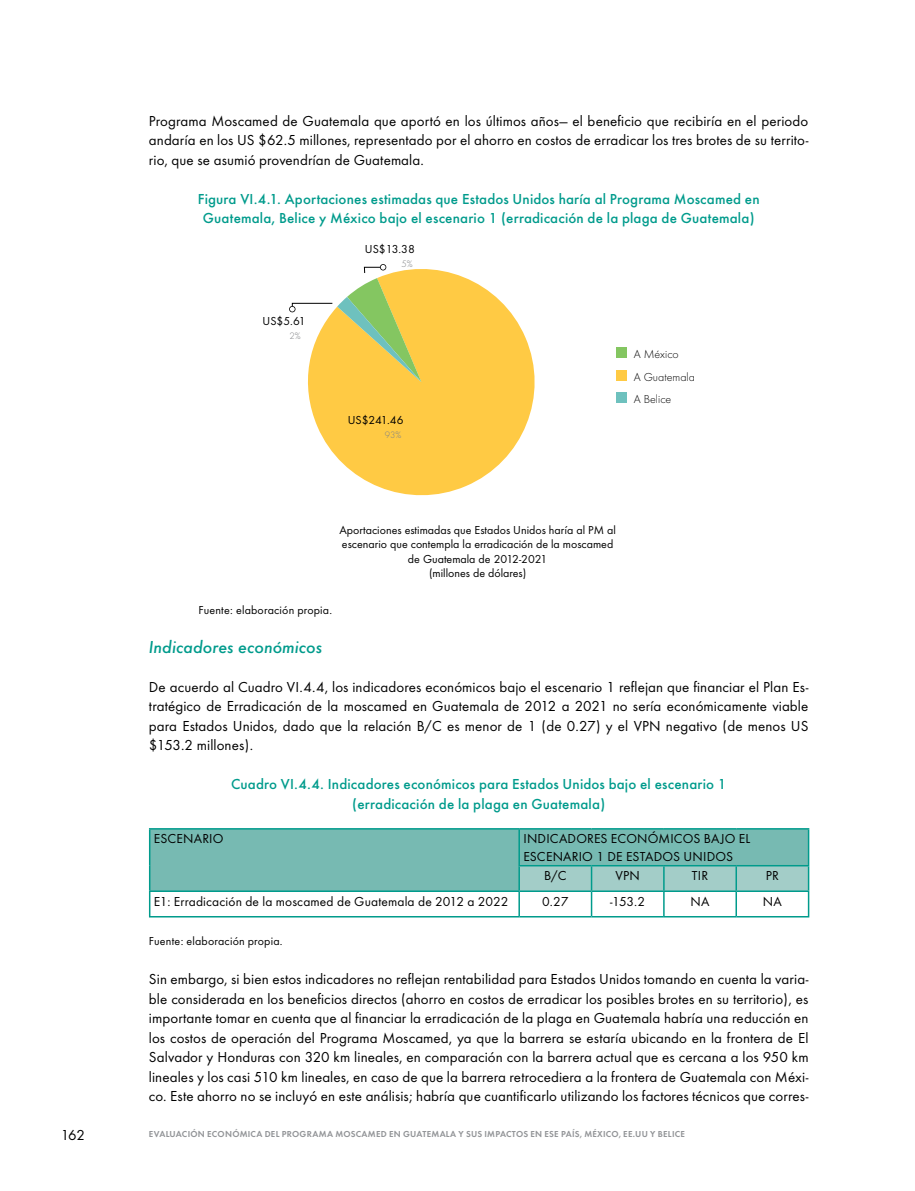
<style>
.page{position:relative;width:915px;height:1191px;background:#fff}
.page>*{position:absolute;margin:0;border:0;box-sizing:border-box;transform-origin:0 0}
.t1{font:italic 500 18px "Futura T";letter-spacing:-.005em;color:#009b8c}
.t2{font:15px/19.5px "Futura T";letter-spacing:.005em;color:#000;text-align:justify}
.t3{font:500 15px/19.5px "Futura T";letter-spacing:.01em;color:#009b8c;text-align:center}
.t4{font:13.5px "Futura T";letter-spacing:.015em;color:#000}
.t5{font:12px/14.4px "Futura T";color:#000;text-align:center}
.t6{font:300 12px/22.5px "Futura T";color:#000}
.t7{font:300 9.75px "Futura T";color:#808285}
.t8{font:600 9px "Futura T";letter-spacing:.03em;color:#939598}
</style>
<div class="page">
<hr style="left:149px;top:828px;width:370px;height:1px;background:#009b8c">
<hr style="left:519px;top:828px;width:72px;height:1px;background:#009b8c">
<hr style="left:591px;top:828px;width:72px;height:1px;background:#009b8c">
<hr style="left:663px;top:828px;width:73px;height:1px;background:#009b8c">
<hr style="left:736px;top:828px;width:73px;height:1px;background:#009b8c">
<hr style="left:807px;top:829px;width:2px;height:36px;background:#009b8c">
<hr style="left:736px;top:865px;width:73px;height:1px;background:#009b8c">
<hr style="left:807px;top:866px;width:2px;height:24px;background:#009b8c">
<hr style="left:149px;top:916px;width:370px;height:1px;background:#009b8c">
<hr style="left:519px;top:916px;width:72px;height:1px;background:#009b8c">
<hr style="left:591px;top:916px;width:72px;height:1px;background:#009b8c">
<hr style="left:663px;top:916px;width:73px;height:1px;background:#009b8c">
<svg style="left:149px;top:829px;width:659px;height:87px"></svg>
<hr style="left:736px;top:890px;width:73px;height:2px;background:#009b8c">
<hr style="left:807px;top:892px;width:2px;height:24px;background:#009b8c">
<hr style="left:736px;top:916px;width:73px;height:1px;background:#009b8c">
<div style="left:616px;top:347px;width:10px;height:11px;background:#84c661"></div>
<div style="left:616px;top:370px;width:10px;height:11px;background:#ffca44"></div>
<div style="left:616px;top:392px;width:10px;height:11px;background:#6ec1be"></div>
<svg style="left:308px;top:269px;width:227px;height:227px;fill:#ffca44"></svg>
<svg style="left:289px;top:264px;width:132px;height:118px"></svg>
<p class="t2" style="left:149px;top:111px;width:661px">Programa Moscamed de Guatemala que aportó en los últimos años— el beneficio que recibiría en el periodo andaría en los US $62.5 millones, representado por el ahorro en costos de erradicar los tres brotes de su territo&shy;rio, que se asumió provendrían de Guatemala.</p>
<p class="t3" style="left:198px;top:189px;width:563px">Figura VI.4.1. Aportaciones estimadas que Estados Unidos haría al Programa Moscamed en<br>Guatemala, Belice y México bajo el escenario 1 (erradicación de la plaga de Guatemala)</p>
<p class="t5" style="left:365px;top:242px;width:51px">US$13.38</p>
<p class="t5" style="left:262px;top:314px;width:44px">US$5.61</p>
<p class="t7" style="left:289px;top:330px;width:13px">2%</p>
<p class="t7" style="left:401px;top:258px;width:13px">5%</p>
<p class="t5" style="left:347px;top:412px;width:57px">US$241.46</p>
<p class="t7" style="left:384px;top:429px;width:18px">93%</p>
<p class="t6" style="left:633px;top:342px;width:63px">A México<br>A Guatemala<br>A Belice</p>
<p class="t5" style="left:339px;top:522px;width:278px">Aportaciones estimadas que Estados Unidos haría al PM al escenario que contempla la erradicación de la moscamed de Guatemala de 2012-2021<br>(millones de dólares)</p>
<p class="t5" style="left:198px;top:602px;width:135px">Fuente: elaboración propia.</p>
<p class="t1" style="left:149px;top:636px;width:175px">Indicadores económicos</p>
<p class="t2" style="left:149px;top:676px;width:661px">De acuerdo al Cuadro VI.4.4, los indicadores económicos bajo el escenario 1 reflejan que financiar el Plan Es&shy;tratégico de Erradicación de la moscamed en Guatemala de 2012 a 2021 no sería económicamente viable para Estados Unidos, dado que la relación B/C es menor de 1 (de 0.27) y el VPN negativo (de menos US $153.2 millones).</p>
<p class="t3" style="left:231px;top:774px;width:496px">Cuadro VI.4.4. Indicadores económicos para Estados Unidos bajo el escenario 1 (erradicación de la plaga en Guatemala)</p>
<p class="t4" style="left:154px;top:831px;width:71px">ESCENARIO</p>
<p class="t4" style="left:523px;top:831px;width:228px">INDICADORES ECONÓMICOS BAJO EL</p>
<p class="t4" style="left:523px;top:849px;width:211px">ESCENARIO 1 DE ESTADOS UNIDOS</p>
<p class="t4" style="left:544px;top:868px;width:24px">B/C</p>
<p class="t4" style="left:615px;top:868px;width:26px">VPN</p>
<p class="t4" style="left:691px;top:868px;width:18px">TIR</p>
<p class="t4" style="left:765px;top:868px;width:15px">PR</p>
<p class="t4" style="left:154px;top:893px;width:356px">E1: Erradicación de la moscamed de Guatemala de 2012 a 2022</p>
<p class="t4" style="left:542px;top:893px;width:28px">0.27</p>
<p class="t4" style="left:610px;top:893px;width:36px">-153.2</p>
<p class="t4" style="left:690px;top:893px;width:20px">NA</p>
<p class="t4" style="left:762px;top:893px;width:20px">NA</p>
<p class="t5" style="left:149px;top:934px;width:135px">Fuente: elaboración propia.</p>
<p class="t2" style="left:149px;top:969px;width:661px">Sin embargo, si bien estos indicadores no reflejan rentabilidad para Estados Unidos tomando en cuenta la varia&shy;ble considerada en los beneficios directos (ahorro en costos de erradicar los posibles brotes en su territorio), es importante tomar en cuenta que al financiar la erradicación de la plaga en Guatemala habría una reducción en los costos de operación del Programa Moscamed, ya que la barrera se estaría ubicando en la frontera de El Salvador y Honduras con 320 km lineales, en comparación con la barrera actual que es cercana a los 950 km lineales y los casi 510 km lineales, en caso de que la barrera retrocediera a la frontera de Guatemala con Méxi&shy;co. Este ahorro no se incluyó en este análisis; habría que cuantificarlo utilizando los factores técnicos que corres-</p>
<p class="t2" style="left:61px;top:1125px;width:26px">162</p>
<p class="t8" style="left:149px;top:1128px;width:537px">EVALUACIÓN ECONÓMICA DEL PROGRAMA MOSCAMED EN GUATEMALA Y SUS IMPACTOS EN ESE PAÍS, MÉXICO, EE.UU Y BELICE</p>
</div>
